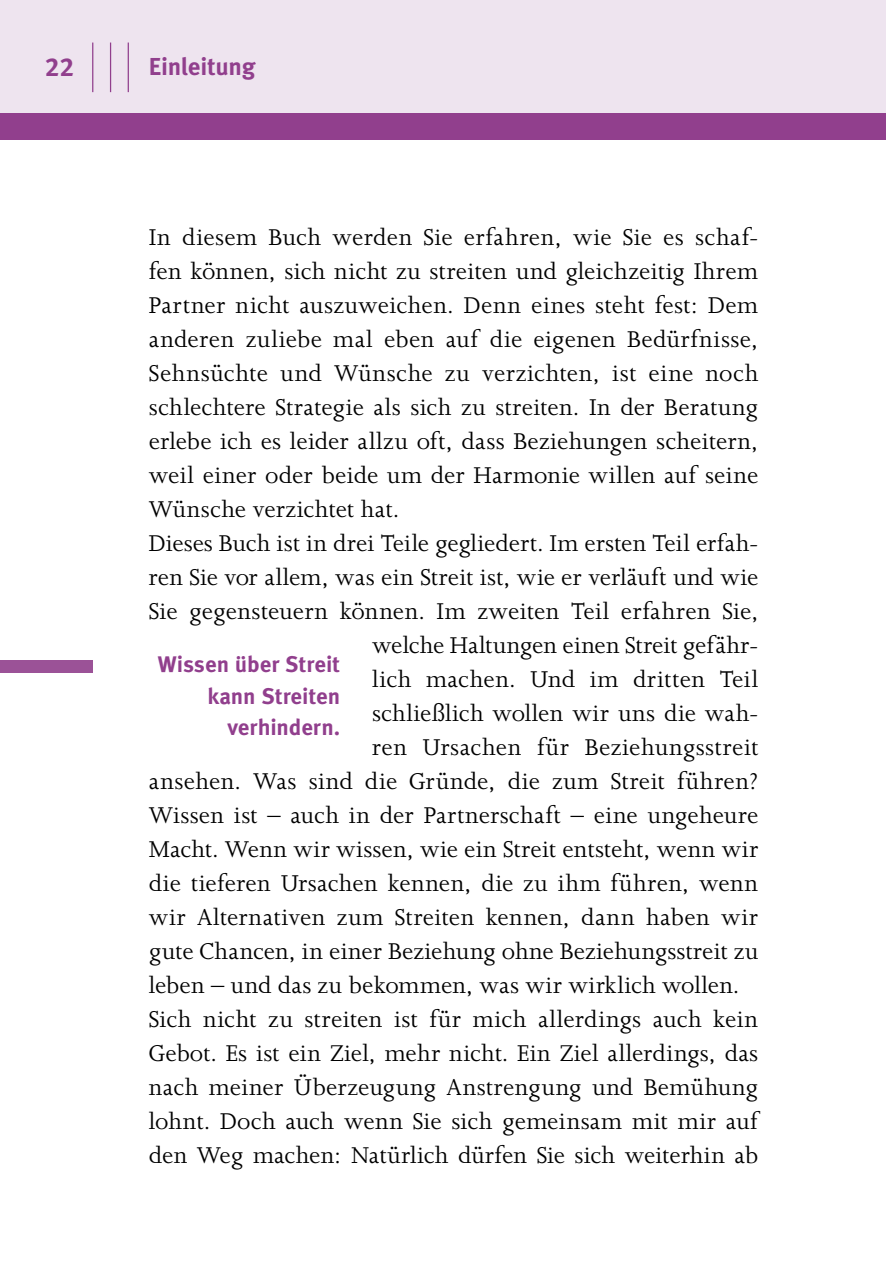
<style>
.page{position:relative;width:886px;height:1276px;background:#fff}
.page>*{position:absolute;margin:0;border:0;box-sizing:border-box;transform-origin:0 0}
.t1{font:26.25px "Joanna MT Std";letter-spacing:.015em;color:#000}
.t2{font:26.25px "Joanna MT Std";letter-spacing:-.005em;color:#000}
.t3{font:700 26px "Meta Pro";color:#913f8d}
.t4{font:700 24.5px "Meta Pro";letter-spacing:-.01em;color:#913f8d}
.t5{font:700 22.5px/31.5px "Meta Pro";letter-spacing:-.005em;color:#913f8d;text-align:right}
</style>
<div class="page">
<div style="left:0;top:660px;width:92px;height:12px;background:#9b5297"></div>
<div style="left:0;top:0;width:886px;height:120px;background:#eee4ef"></div>
<div style="left:0;top:113px;width:886px;height:27px;background:#913f8d"></div>
<hr style="left:92px;top:43px;width:1px;height:49px;background:#913f8d">
<hr style="left:110px;top:43px;width:1px;height:49px;background:#913f8d">
<hr style="left:128px;top:43px;width:1px;height:49px;background:#913f8d">
<p class="t3" style="left:45px;top:50px;width:31px">22</p>
<p class="t4" style="left:149px;top:51px;width:108px">Einleitung</p>
<p class="t1" style="left:149px;top:223px;width:611px">In diesem Buch werden Sie erfahren, wie Sie es schaf-</p>
<p class="t1" style="left:149px;top:257px;width:611px">fen können, sich nicht zu streiten und gleichzeitig Ihrem</p>
<p class="t1" style="left:149px;top:291px;width:611px">Partner nicht auszuweichen. Denn eines steht fest: Dem</p>
<p class="t1" style="left:149px;top:325px;width:611px">anderen zuliebe mal eben auf die eigenen Bedürfnisse,</p>
<p class="t1" style="left:149px;top:359px;width:611px">Sehnsüchte und Wünsche zu verzichten, ist eine noch</p>
<p class="t1" style="left:149px;top:393px;width:611px">schlechtere Strategie als sich zu streiten. In der Beratung</p>
<p class="t1" style="left:149px;top:427px;width:611px">erlebe ich es leider allzu oft, dass Beziehungen scheitern,</p>
<p class="t1" style="left:149px;top:461px;width:611px">weil einer oder beide um der Harmonie willen auf seine</p>
<p class="t1" style="left:149px;top:495px;width:252px">Wünsche verzichtet hat.</p>
<p class="t1" style="left:149px;top:529px;width:611px">Dieses Buch ist in drei Teile gegliedert. Im ersten Teil erfah-</p>
<p class="t1" style="left:149px;top:563px;width:611px">ren Sie vor allem, was ein Streit ist, wie er verläuft und wie</p>
<p class="t1" style="left:149px;top:597px;width:611px">Sie gegensteuern können. Im zweiten Teil erfahren Sie,</p>
<p class="t1" style="left:372px;top:631px;width:388px">welche Haltungen einen Streit gefähr-</p>
<p class="t1" style="left:372px;top:665px;width:388px">lich machen. Und im dritten Teil</p>
<p class="t1" style="left:372px;top:699px;width:388px">schließlich wollen wir uns die wah-</p>
<p class="t1" style="left:372px;top:733px;width:388px">ren Ursachen für Beziehungsstreit</p>
<p class="t1" style="left:149px;top:767px;width:611px">ansehen. Was sind die Gründe, die zum Streit führen?</p>
<p class="t1" style="left:149px;top:801px;width:611px">Wissen ist – auch in der Partnerschaft – eine ungeheure</p>
<p class="t1" style="left:149px;top:835px;width:611px">Macht. Wenn wir wissen, wie ein Streit entsteht, wenn wir</p>
<p class="t1" style="left:149px;top:869px;width:611px">die tieferen Ursachen kennen, die zu ihm führen, wenn</p>
<p class="t1" style="left:149px;top:903px;width:611px">wir Alternativen zum Streiten kennen, dann haben wir</p>
<p class="t1" style="left:149px;top:937px;width:611px">gute Chancen, in einer Beziehung ohne Beziehungsstreit zu</p>
<p class="t1" style="left:149px;top:971px;width:592px">leben – und das zu bekommen, was wir wirklich wollen.</p>
<p class="t1" style="left:149px;top:1005px;width:611px">Sich nicht zu streiten ist für mich allerdings auch kein</p>
<p class="t1" style="left:149px;top:1039px;width:611px">Gebot. Es ist ein Ziel, mehr nicht. Ein Ziel allerdings, das</p>
<p class="t1" style="left:149px;top:1073px;width:611px">nach meiner Überzeugung Anstrengung und Bemühung</p>
<p class="t1" style="left:149px;top:1107px;width:611px">lohnt. Doch auch wenn Sie sich gemeinsam mit mir auf</p>
<p class="t2" style="left:149px;top:1141px;width:611px">den Weg machen: Natürlich dürfen Sie sich weiterhin ab</p>
<p class="t5" style="left:158px;top:649px;width:184px">Wissen über Streit kann Streiten verhindern.</p>
</div>
